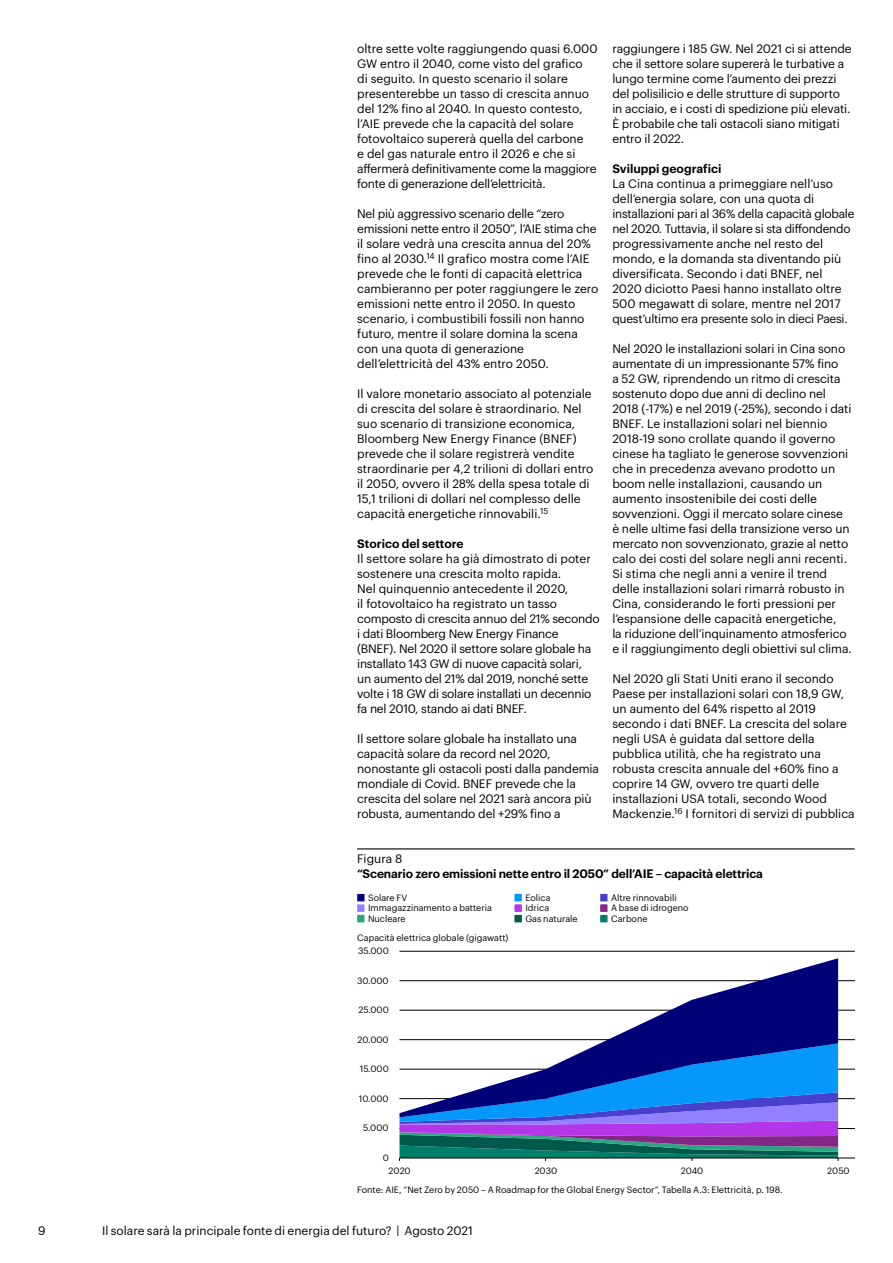
<style>
.page{position:relative;width:893px;height:1263px;background:#fff}
.page>*{position:absolute;margin:0;border:0;box-sizing:border-box;transform-origin:0 0}
.t1{font:12px/15px "Graphik";color:#000}
.t2{font:12px/15px "Graphik";letter-spacing:-.02em;color:#000}
.t3{font:600 12px "Graphik";letter-spacing:-.01em;color:#000}
.t4{font:9px "Graphik";color:#000}
.s1{color:#b436e8}
.s2{color:#842685}
.s3{color:#2ca583}
.s4{color:#01594c}
.s5{color:#007f6b}
</style>
<div class="page">
<hr style="left:357px;top:848px;width:498px;height:1px;background:#000">
<div style="left:357px;top:894px;width:7px;height:7px;background:#000078"></div>
<div style="left:514px;top:894px;width:8px;height:7px;background:#0598fa"></div>
<div style="left:600px;top:894px;width:7px;height:7px;background:#483fcd"></div>
<div style="left:357px;top:904px;width:7px;height:8px;background:#9180ff"></div>
<div style="left:514px;top:904px;width:8px;height:8px;background:#b436e8"></div>
<div style="left:600px;top:904px;width:7px;height:8px;background:#842685"></div>
<div style="left:357px;top:915px;width:7px;height:7px;background:#2ca583"></div>
<div style="left:514px;top:915px;width:8px;height:7px;background:#01594c"></div>
<div style="left:600px;top:915px;width:7px;height:7px;background:#007f6b"></div>
<hr style="left:399px;top:951px;width:456px;height:1px;background:#000">
<hr style="left:399px;top:980px;width:456px;height:1px;background:#000">
<hr style="left:399px;top:1010px;width:456px;height:1px;background:#000">
<hr style="left:399px;top:1039px;width:456px;height:1px;background:#000">
<hr style="left:399px;top:1069px;width:456px;height:1px;background:#000">
<hr style="left:399px;top:1098px;width:456px;height:1px;background:#000">
<hr style="left:399px;top:1128px;width:456px;height:1px;background:#000">
<svg style="left:399px;top:958px;width:439px;height:85px"></svg>
<hr style="left:399px;top:1158px;width:456px;height:1px;background:#000">
<svg style="left:399px;top:1043px;width:440px;height:118px"></svg>
<p class="t1" style="left:357px;top:40px;width:242px">oltre sette volte raggiungendo quasi 6.000<br>GW entro il 2040, come visto del grafico<br>di seguito. In questo scenario il solare presenterebbe un tasso di crescita annuo del 12% fino al 2040. In questo contesto, l’AIE prevede che la capacità del solare fotovoltaico supererà quella del carbone<br>e del gas naturale entro il 2026 e che si affermerà definitivamente come la maggiore fonte di generazione dell’elettricità.</p>
<p class="t1" style="left:357px;top:205px;width:243px">Nel più aggressivo scenario delle “zero emissioni nette entro il 2050”, l’AIE stima che il solare vedrà una crescita annua del 20% fino al 2030.<sup>14</sup> Il grafico mostra come l’AIE prevede che le fonti di capacità elettrica cambieranno per poter raggiungere le zero emissioni nette entro il 2050. In questo scenario, i combustibili fossili non hanno futuro, mentre il solare domina la scena con una quota di generazione dell’elettricità del 43% entro 2050.</p>
<p class="t1" style="left:357px;top:385px;width:238px">Il valore monetario associato al potenziale di crescita del solare è straordinario. Nel suo scenario di transizione economica, Bloomberg New Energy Finance (BNEF) prevede che il solare registrerà vendite straordinarie per 4,2 trilioni di dollari entro il 2050, ovvero il 28% della spesa totale di 15,1 trilioni di dollari nel complesso delle capacità energetiche rinnovabili.<sup>15</sup></p>
<p class="t3" style="left:357px;top:535px;width:108px">Storico del settore</p>
<p class="t2" style="left:357px;top:550px;width:244px">Il settore solare ha già dimostrato di poter sostenere una crescita molto rapida.<br>Nel quinquennio antecedente il 2020,<br>il fotovoltaico ha registrato un tasso composto di crescita annuo del 21% secondo i dati Bloomberg New Energy Finance (BNEF). Nel 2020 il settore solare globale ha installato 143 GW di nuove capacità solari,<br>un aumento del 21% dal 2019, nonché sette volte i 18 GW di solare installati un decennio fa nel 2010, stando ai dati BNEF.</p>
<p class="t1" style="left:357px;top:730px;width:243px">Il settore solare globale ha installato una capacità solare da record nel 2020, nonostante gli ostacoli posti dalla pandemia mondiale di Covid. BNEF prevede che la crescita del solare nel 2021 sarà ancora più robusta, aumentando del +29% fino a</p>
<p class="t1" style="left:612px;top:40px;width:241px">raggiungere i 185 GW. Nel 2021 ci si attende che il settore solare supererà le turbative a lungo termine come l’aumento dei prezzi del polisilicio e delle strutture di supporto in acciaio, e i costi di spedizione più elevati.<br>È probabile che tali ostacoli siano mitigati entro il 2022.</p>
<p class="t3" style="left:612px;top:160px;width:111px">Sviluppi geografici</p>
<p class="t1" style="left:612px;top:175px;width:244px">La Cina continua a primeggiare nell’uso dell’energia solare, con una quota di installazioni pari al 36% della capacità globale nel 2020. Tuttavia, il solare si sta diffondendo progressivamente anche nel resto del mondo, e la domanda sta diventando più diversificata. Secondo i dati BNEF, nel 2020 diciotto Paesi hanno installato oltre 500 megawatt di solare, mentre nel 2017 quest’ultimo era presente solo in dieci Paesi.</p>
<p class="t1" style="left:612px;top:340px;width:241px">Nel 2020 le installazioni solari in Cina sono aumentate di un impressionante 57% fino<br>a 52 GW, riprendendo un ritmo di crescita sostenuto dopo due anni di declino nel 2018 (-17%) e nel 2019 (-25%), secondo i dati BNEF. Le installazioni solari nel biennio 2018-19 sono crollate quando il governo cinese ha tagliato le generose sovvenzioni che in precedenza avevano prodotto un boom nelle installazioni, causando un aumento insostenibile dei costi delle sovvenzioni. Oggi il mercato solare cinese è nelle ultime fasi della transizione verso un mercato non sovvenzionato, grazie al netto calo dei costi del solare negli anni recenti.<br>Si stima che negli anni a venire il trend delle installazioni solari rimarrà robusto in Cina, considerando le forti pressioni per l’espansione delle capacità energetiche,<br>la riduzione dell’inquinamento atmosferico e il raggiungimento degli obiettivi sul clima.</p>
<p class="t1" style="left:612px;top:670px;width:244px">Nel 2020 gli Stati Uniti erano il secondo Paese per installazioni solari con 18,9 GW, un aumento del 64% rispetto al 2019 secondo i dati BNEF. La crescita del solare negli USA è guidata dal settore della pubblica utilità, che ha registrato una robusta crescita annuale del +60% fino a coprire 14 GW, ovvero tre quarti delle installazioni USA totali, secondo Wood Mackenzie.<sup>16</sup> I fornitori di servizi di pubblica</p>
<p class="t1" style="left:357px;top:850px;width:47px">Figura 8</p>
<p class="t3" style="left:357px;top:864px;width:407px">“Scenario zero emissioni nette entro il 2050” dell’AIE – capacità elettrica</p>
<p class="t4" style="left:368px;top:891px;width:41px">Solare FV</p>
<p class="t4" style="left:525px;top:891px;width:27px">Eolica</p>
<p class="t4" style="left:611px;top:891px;width:67px">Altre rinnovabili</p>
<p class="t4" style="left:368px;top:901px;width:125px">Immagazzinamento a batteria</p>
<p class="t4" style="left:514px;top:901px;width:36px"><span class="s1">O</span> Idrica</p>
<p class="t4" style="left:600px;top:901px;width:90px"><span class="s2">O</span> A base di idrogeno</p>
<p class="t4" style="left:357px;top:912px;width:50px"><span class="s3">O</span> Nucleare</p>
<p class="t4" style="left:514px;top:912px;width:65px"><span class="s4">O</span> Gas naturale</p>
<p class="t4" style="left:600px;top:912px;width:49px"><span class="s5">O</span> Carbone</p>
<p class="t4" style="left:357px;top:931px;width:153px">Capacità elettrica globale (gigawatt)</p>
<p class="t4" style="left:358px;top:944px;width:32px">35.000</p>
<p class="t4" style="left:357px;top:973px;width:33px">30.000</p>
<p class="t4" style="left:358px;top:1003px;width:32px">25.000</p>
<p class="t4" style="left:358px;top:1033px;width:33px">20.000</p>
<p class="t4" style="left:360px;top:1062px;width:30px">15.000</p>
<p class="t4" style="left:359px;top:1092px;width:31px">10.000</p>
<p class="t4" style="left:363px;top:1121px;width:27px">5.000</p>
<p class="t4" style="left:383px;top:1151px;width:8px">0</p>
<p class="t4" style="left:389px;top:1164px;width:24px">2020</p>
<p class="t4" style="left:535px;top:1164px;width:24px">2030</p>
<p class="t4" style="left:681px;top:1164px;width:24px">2040</p>
<p class="t4" style="left:827px;top:1164px;width:24px">2050</p>
<p class="t4" style="left:357px;top:1183px;width:427px">Fonte: AIE, “Net Zero by 2050 – A Roadmap for the Global Energy Sector”, Tabella A.3: Elettricità, p. 198.</p>
<p class="t4" style="left:413px;top:1221px;width:66px">Battery storage</p>
<p class="t1" style="left:38px;top:1222px;width:9px">9</p>
<p class="t1" style="left:102px;top:1222px;width:372px">Il solare sarà la principale fonte di energia del futuro? | Agosto 2021</p>
</div>
